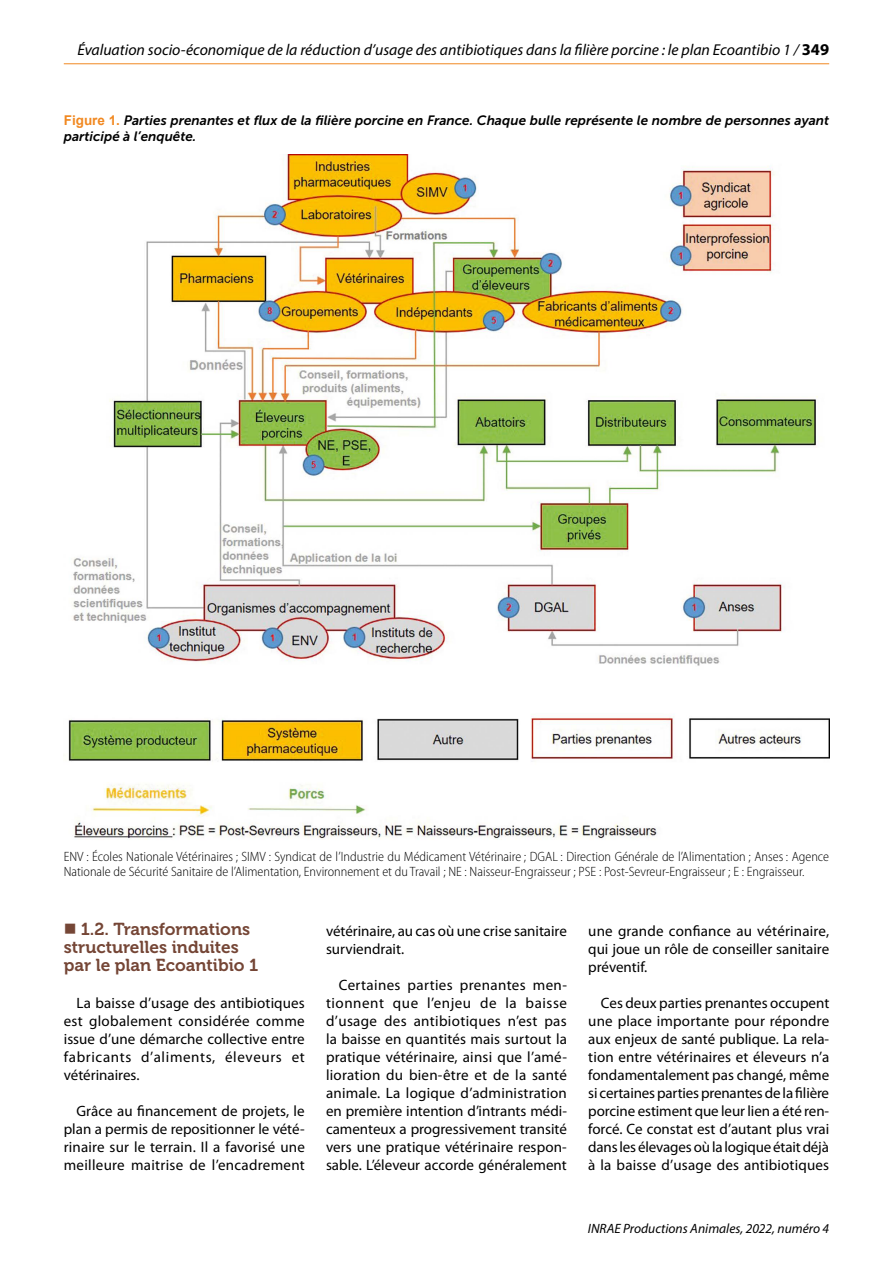
<style>
.page{position:relative;width:893px;height:1263px;background:#fff}
.page>*{position:absolute;margin:0;border:0;box-sizing:border-box;transform-origin:0 0}
.t1{font:17.25px/18px "Museo 700";color:#754636}
.t2{font:italic 15.75px "Myriad Pro";color:#000}
.t3{font:15px/18px "Myriad Pro";color:#000;text-align:justify}
.t4{font:300 semi-condensed 13.5px/15px "Myriad Pro";color:#000}
.t5{font:italic 13.5px/15.8px "Museo Sans 700";color:#000}
.t6{font:italic 13.5px "Myriad Pro";color:#000}
.s1{font-weight:700;font-style:normal;font-size:16.5px}
.s2{font-family:"Arial";font-weight:700;font-style:normal;color:#f18922}
</style>
<div class="page">
<hr style="left:64px;top:63px;width:765px;height:1px;background:#f18922">
<img style="left:68px;top:154px;width:761px;height:686px">
<p class="t2" style="left:77px;top:40px;width:753px">Évaluation socio-économique de la réduction d’usage des antibiotiques dans la filière porcine : le plan Ecoantibio 1 / <span class="s1">349</span></p>
<p class="t5" style="left:64px;top:112px;width:767px"><span class="s2">Figure 1.</span> Parties prenantes et flux de la filière porcine en France. Chaque bulle représente le nombre de personnes ayant participé à l’enquête.</p>
<p class="t4" style="left:64px;top:848px;width:767px">ENV : Écoles Nationale Vétérinaires ; SIMV : Syndicat de l’Industrie du Médicament Vétérinaire ; DGAL : Direction Générale de l’Alimentation ; Anses : Agence<br>Nationale de Sécurité Sanitaire de l’Alimentation, Environnement et du Travail ; NE : Naisseur-Engraisseur ; PSE : Post-Sevreur-Engraisseur ; E : Engraisseur.</p>
<p class="t1" style="left:64px;top:921px;width:196px;text-indent:17px">1.2. Transformations structurelles induites par le plan Ecoantibio 1</p>
<p class="t3" style="left:64px;top:994px;width:243px;text-indent:13px">La baisse d’usage des antibiotiques est globalement considérée comme issue d’une démarche collective entre fabricants d’aliments, éleveurs et vétérinaires.</p>
<p class="t3" style="left:64px;top:1102px;width:243px;text-indent:13px">Grâce au financement de projets, le plan a permis de repositionner le vété&shy;rinaire sur le terrain. Il a favorisé une meilleure maitrise de l’encadrement</p>
<p class="t3" style="left:326px;top:922px;width:242px">vétérinaire, au cas où une crise sanitaire surviendrait.</p>
<p class="t3" style="left:326px;top:976px;width:243px;text-indent:13px">Certaines parties prenantes men&shy;tionnent que l’enjeu de la baisse d’usage des antibiotiques n’est pas la baisse en quantités mais surtout la pratique vétérinaire, ainsi que l’amé&shy;lioration du bien-être et de la santé animale. La logique d’administration en première intention d’intrants médi&shy;camenteux a progressivement transité vers une pratique vétérinaire respon&shy;sable. L’éleveur accorde généralement</p>
<p class="t3" style="left:588px;top:922px;width:242px">une grande confiance au vétérinaire, qui joue un rôle de conseiller sanitaire préventif.</p>
<p class="t3" style="left:588px;top:994px;width:243px;text-indent:13px">Ces deux parties prenantes occupent une place importante pour répondre aux enjeux de santé publique. La rela&shy;tion entre vétérinaires et éleveurs n’a fondamentalement pas changé, même si certaines parties prenantes de la filière porcine estiment que leur lien a été ren&shy;forcé. Ce constat est d’autant plus vrai dans les élevages où la logique était déjà à la baisse d’usage des antibiotiques</p>
<p class="t6" style="left:588px;top:1220px;width:243px">INRAE Productions Animales, 2022, numéro 4</p>
</div>
